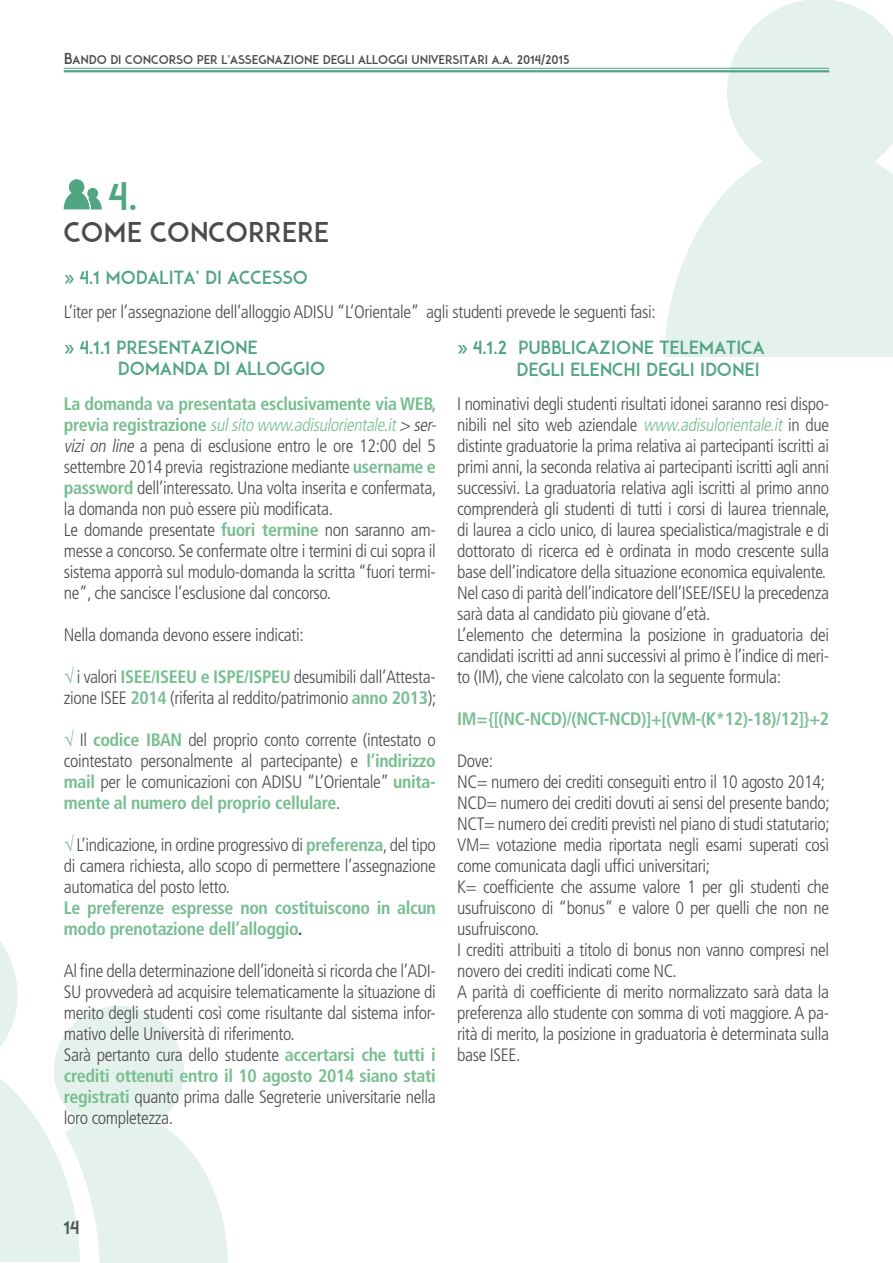
<style>
.page{position:relative;width:893px;height:1263px;background:#fff}
.page>*{position:absolute;margin:0;border:0;box-sizing:border-box;transform-origin:0 0}
.t1{font:37.5px "ADAM";color:#51a582}
.t2{font:27px "ADAM";color:#4b4b4d}
.t3{font:300 condensed 18px/21px "Frutiger LT Std";letter-spacing:-.02em;color:#4b4b4d}
.t4{font:700 condensed 18px/21px "Frutiger LT Std";letter-spacing:-.02em;color:#77be91}
.t5{font:18px/21.6px "ADAM";color:#51a582}
.t6{font:18px "ADAM";color:#4b4b4d}
.t7{font:12px "ADAM";color:#4b4b4d}
.s1{font-size:15px}
.s2{font-weight:700;color:#77be91}
.s3{font-style:italic;color:#77be91}
.s4{font-style:italic}
.s5{font-weight:300;color:#4b4b4d}
.s6{color:#77be91}
.s7{color:#4b4b4d}
</style>
<div class="page">
<svg style="left:665px;top:0;width:228px;height:357px;fill:#e5f1ec"></svg>
<svg style="left:0;top:942px;width:228px;height:321px"></svg>
<hr style="left:64px;top:68px;width:765px;height:1px;background:#51a582">
<hr style="left:64px;top:70px;width:765px;height:2px;background:#51a582">
<svg style="left:64px;top:179px;width:38px;height:30px"></svg>
<p class="t7" style="left:64px;top:52px;width:507px"><span class="s1">B</span>ANDO DI CONCORSO PER L’ASSEGNAZIONE DEGLI ALLOGGI UNIVERSITARI A.A. 2014/2015</p>
<h1 class="t1" style="left:109px;top:174px;width:30px">4.</h1>
<h2 class="t2" style="left:64px;top:217px;width:267px">COME CONCORRERE</h2>
<p class="t5" style="left:64px;top:266px;width:246px">» 4.1 MODALITA’ DI ACCESSO</p>
<p class="t3" style="left:64px;top:302px;width:594px">L’iter per l’assegnazione dell’alloggio ADISU “L’Orientale” agli studenti prevede le seguenti fasi:</p>
<p class="t5" style="left:118px;top:336px;width:209px;text-indent:-54px">» 4.1.1 PRESENTAZIONE<br>DOMANDA DI ALLOGGIO</p>
<p class="t3" style="left:64px;top:394px;width:377px"><span class="s2">La domanda va presentata esclusivamente via WEB, p r e v i a r e g i s t r a z i o n e</span> <span class="s3">sulsito www.adisulorientale.it</span><span class="s4">&gt; ser&shy;vizi on line</span> a pena di esclusione entro le ore 12:00 del 5 settembre 2014 previa registrazione mediante <span class="s2">username e password</span> dell’interessato. Una volta inserita e confermata, la domanda non può essere più modificata.<br>Le domande presentate <span class="s2">fuori termine</span> non saranno am&shy;messe a concorso. Se confermate oltre i termini di cui sopra il sistema apporrà sul modulo-domanda la scritta “fuori termi&shy;ne”, che sancisce l’esclusione dal concorso.</p>
<p class="t3" style="left:64px;top:625px;width:242px">Nella domanda devono essere indicati:</p>
<p class="t4" style="left:64px;top:666px;width:115px">√ <span class="s5">i valori</span> ISEE/ISEEU</p>
<p class="t4" style="left:201px;top:666px;width:72px">e ISPE/ISPEU</p>
<p class="t3" style="left:64px;top:667px;width:374px;text-align:right">desumibili dall’Attesta-<br>zione ISEE <span class="s2">2014</span> (riferita al reddito/patrimonio <span class="s2">anno 2013</span>);</p>
<p class="t4" style="left:64px;top:729px;width:92px">√ <span class="s5">Il</span> codice IBAN</p>
<p class="t3" style="left:64px;top:730px;width:374px;text-align:justify;text-indent:125px">del proprio conto corrente (intestato o cointestato personalmente al partecipante) e <span class="s2">l’indirizzo mail</span> per le comunicazioni con ADISU “L’Orientale” <span class="s2">unita&shy;mente al numero del proprio cellulare</span>.</p>
<p class="t3" style="left:64px;top:835px;width:374px;text-align:justify"><span class="s6">√</span> L’indicazione, in ordine progressivo di <span class="s2">preferenza</span>, del tipo di camera richiesta, allo scopo di permettere l’assegnazione automatica del posto letto.</p>
<p class="t4" style="left:64px;top:897px;width:374px">Le preferenze espresse non costituiscono in alcun modo prenotazione dell’alloggio<span class="s7">.</span></p>
<p class="t3" style="left:64px;top:961px;width:374px">Al fine della determinazione dell’idoneità si ricorda che l’ADI-SU provvederà ad acquisire telematicamente la situazione di merito degli studenti così come risultante dal sistema infor&shy;mativo delle Università di riferimento.<br>Sarà pertanto cura dello studente <span class="s2">accertarsi che tutti i crediti ottenuti entro il 10 agosto 2014 siano stati registrati</span> quanto prima dalle Segreterie universitarie nella loro completezza.</p>
<p class="t5" style="left:457px;top:336px;width:309px;text-align:right">» 4.1.2 PUBBLICAZIONE TELEMATICA<br>DEGLI ELENCHI DEGLI IDONEI</p>
<p class="t3" style="left:457px;top:394px;width:374px">I nominativi degli studenti risultati idonei saranno resi dispo&shy;nibili nel sito web aziendale <span class="s3">www.adisulorientale.it</span> in due distinte graduatorie la prima relativa ai partecipanti iscritti ai primi anni, la seconda relativa ai partecipanti iscritti agli anni successivi. La graduatoria relativa agli iscritti al primo anno comprenderà gli studenti di tutti i corsi di laurea triennale, di laurea a ciclo unico, di laurea specialistica/magistrale e di dottorato di ricerca ed è ordinata in modo crescente sulla base dell’indicatore della situazione economica equivalente.<br>Nel caso di parità dell’indicatore dell’ISEE/ISEU la precedenza sarà data al candidato più giovane d’età.<br>L’elemento che determina la posizione in graduatoria dei candidati iscritti ad anni successivi al primo è l’indice di meri&shy;to (IM), che viene calcolato con la seguente formula:</p>
<p class="t4" style="left:457px;top:708px;width:374px">IM = {[(NC-NCD)/(NCT-NCD)]+[(VM-(K*12)-18)/12]}+2</p>
<p class="t3" style="left:457px;top:751px;width:374px">Dove:<br>NC= numero dei crediti conseguiti entro il 10 agosto 2014; NCD= numero dei crediti dovuti ai sensi del presente bando; NCT= numero dei crediti previsti nel piano di studi statutario; VM= votazione media riportata negli esami superati così come comunicata dagli uffici universitari;<br>K= coefficiente che assume valore 1 per gli studenti che usufruiscono di “bonus” e valore 0 per quelli che non ne usufruiscono.<br>I crediti attribuiti a titolo di bonus non vanno compresi nel novero dei crediti indicati come NC.<br>A parità di coefficiente di merito normalizzato sarà data la preferenza allo studente con somma di voti maggiore. A pa&shy;rità di merito, la posizione in graduatoria è determinata sulla base ISEE.</p>
<p class="t6" style="left:64px;top:1217px;width:17px">14</p>
</div>
